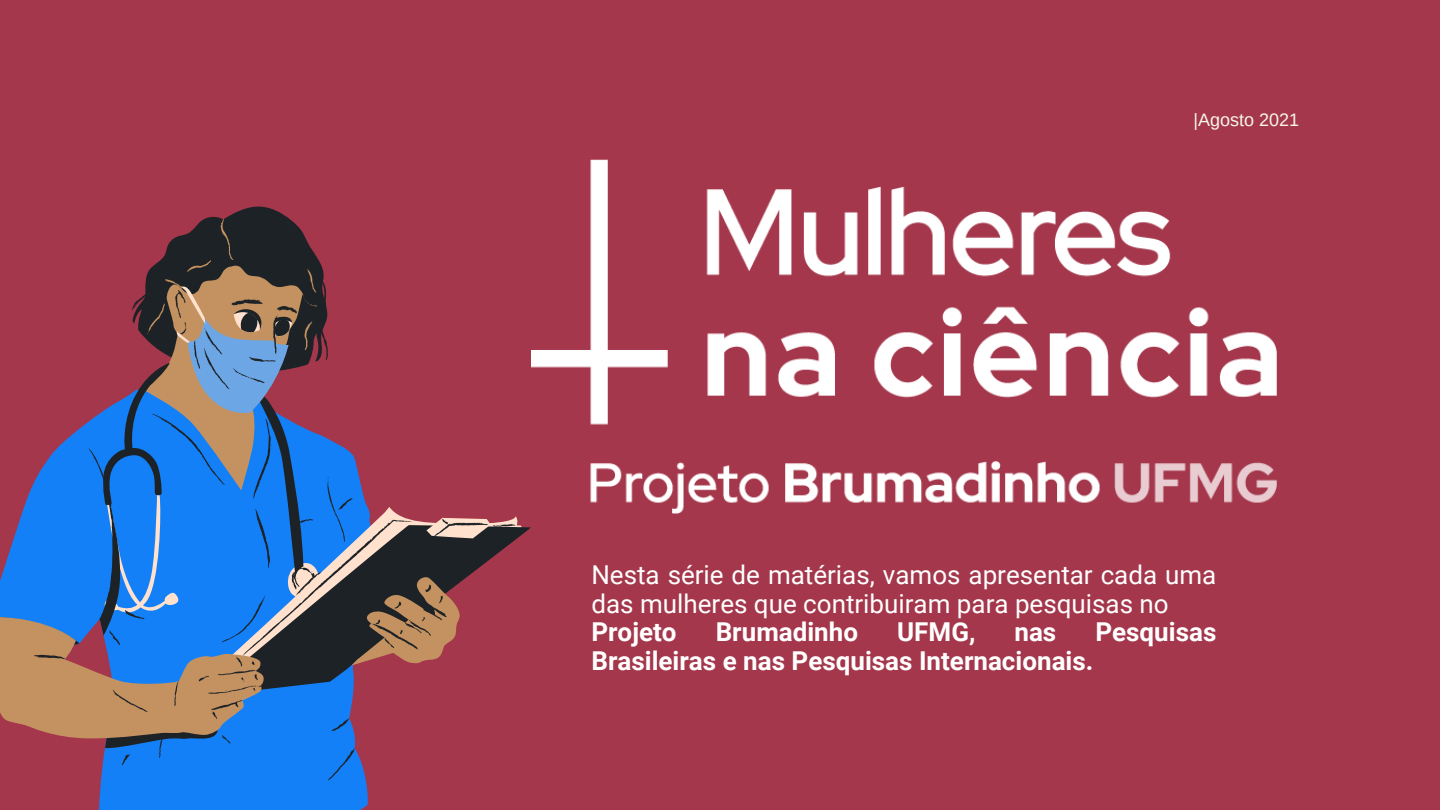
<style>
.page{position:relative;width:1440px;height:810px;background:#a4374b}
.page>*{position:absolute;margin:0;border:0;box-sizing:border-box;transform-origin:0 0}
.t1{font:26px/28.5px "Roboto";color:#fff}
.t2{font:700 26px "Roboto";color:#fff}
.t3{font:18px "Arimo";color:#f8f6eb}
</style>
<div class="page">
<img style="left:532px;top:160px;width:744px;height:354px">
<div style="left:99px;top:780px;width:269px;height:30px;background:#1380f7"></div>
<svg style="left:1px;top:483px;width:33px;height:93px;fill:#147ff5"></svg>
<svg style="left:146px;top:206px;width:178px;height:73px"></svg>
<svg style="left:0;top:576px;width:34px;height:153px;fill:#c49261"></svg>
<svg style="left:34px;top:279px;width:482px;height:501px"></svg>
<p class="t3" style="left:1194px;top:110px;width:107px">|Agosto 2021</p>
<p class="t1" style="left:591px;top:561px;width:626px">Nesta série de matérias, vamos apresentar cada uma das mulheres que contribuiram para pesquisas no</p>
<p class="t2" style="left:591px;top:617px;width:87px">Projeto</p>
<p class="t2" style="left:716px;top:617px;width:144px">Brumadinho</p>
<p class="t2" style="left:897px;top:617px;width:80px">UFMG,</p>
<p class="t2" style="left:1014px;top:617px;width:43px">nas</p>
<p class="t2" style="left:1095px;top:617px;width:122px">Pesquisas</p>
<p class="t2" style="left:591px;top:646px;width:503px">Brasileiras e nas Pesquisas Internacionais.</p>
</div>
